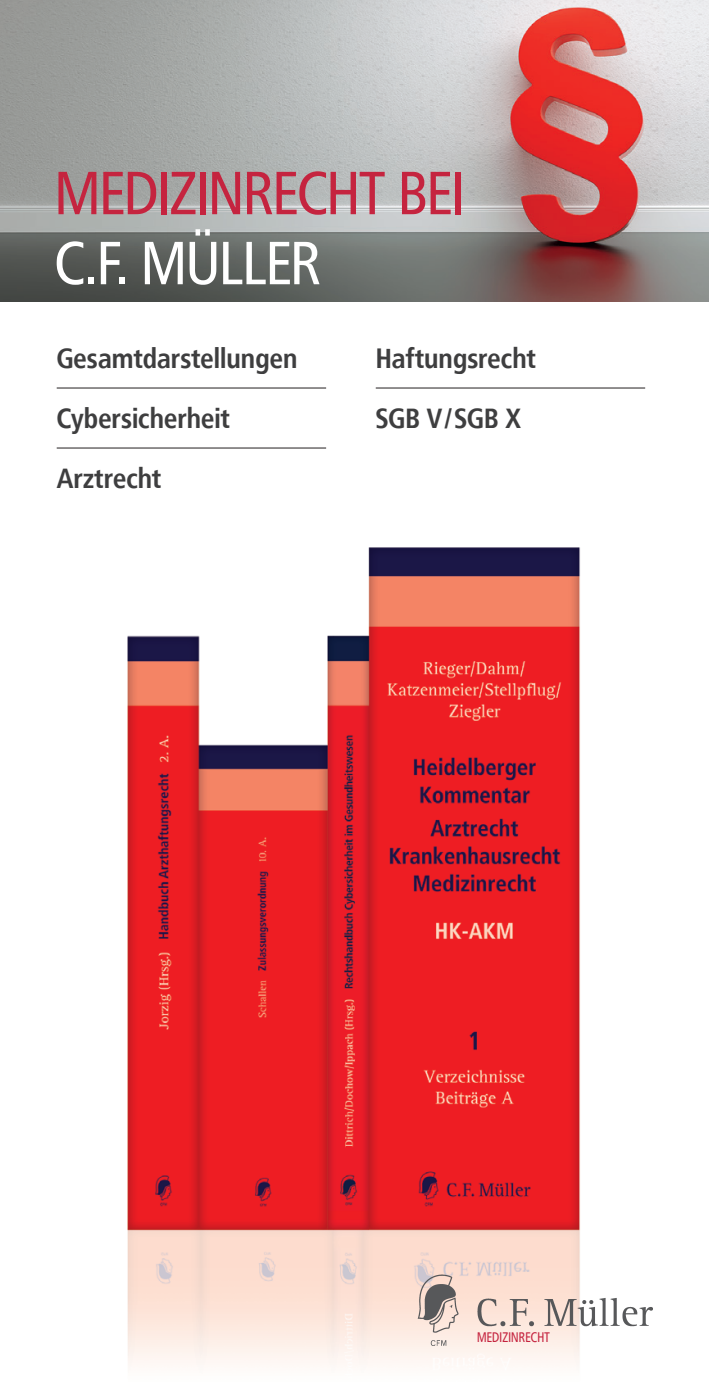
<style>
.page{position:relative;width:709px;height:1382px;background:#fff}
.page>*{position:absolute;margin:0;border:0;box-sizing:border-box;transform-origin:0 0}
.t1{font:condensed 60px "Frutiger BQ";letter-spacing:-.005em;color:#c5243f}
.t2{font:condensed 60px "Frutiger BQ";letter-spacing:-.005em;color:#fff}
.t3{font:700 condensed 27.5px/60px "Frutiger BQ";letter-spacing:.005em;color:#3e3e3f}
.t4{font:condensed 13.75px "Frutiger BQ";letter-spacing:.015em;color:#c5243f;scale:.92 1}
</style>
<div class="page">
<img style="left:0;top:0;width:709px;height:301px">
<img style="left:127px;top:547px;width:526px;height:818px">
<img style="left:417px;top:1270px;width:235px;height:78px">
<hr style="left:57px;top:388px;width:269px;height:1px;background:#231f20">
<hr style="left:57px;top:448px;width:269px;height:1px;background:#231f20">
<hr style="left:376px;top:388px;width:269px;height:1px;background:#231f20">
<h1 class="t1" style="left:55px;top:156px;width:410px">MEDIZINRECHT BEI</h1>
<h1 class="t2" style="left:55px;top:226px;width:267px">C.F. MÜLLER</h1>
<p class="t3" style="left:57px;top:328px;width:242px">Gesamtdarstellungen<br>Cybersicherheit<br>Arztrecht</p>
<p class="t3" style="left:376px;top:328px;width:162px">Haftungsrecht<br>SGB V/SGB X</p>
<p class="t4" style="left:477px;top:1328px;width:81px">MEDIZINRECHT</p>
</div>
